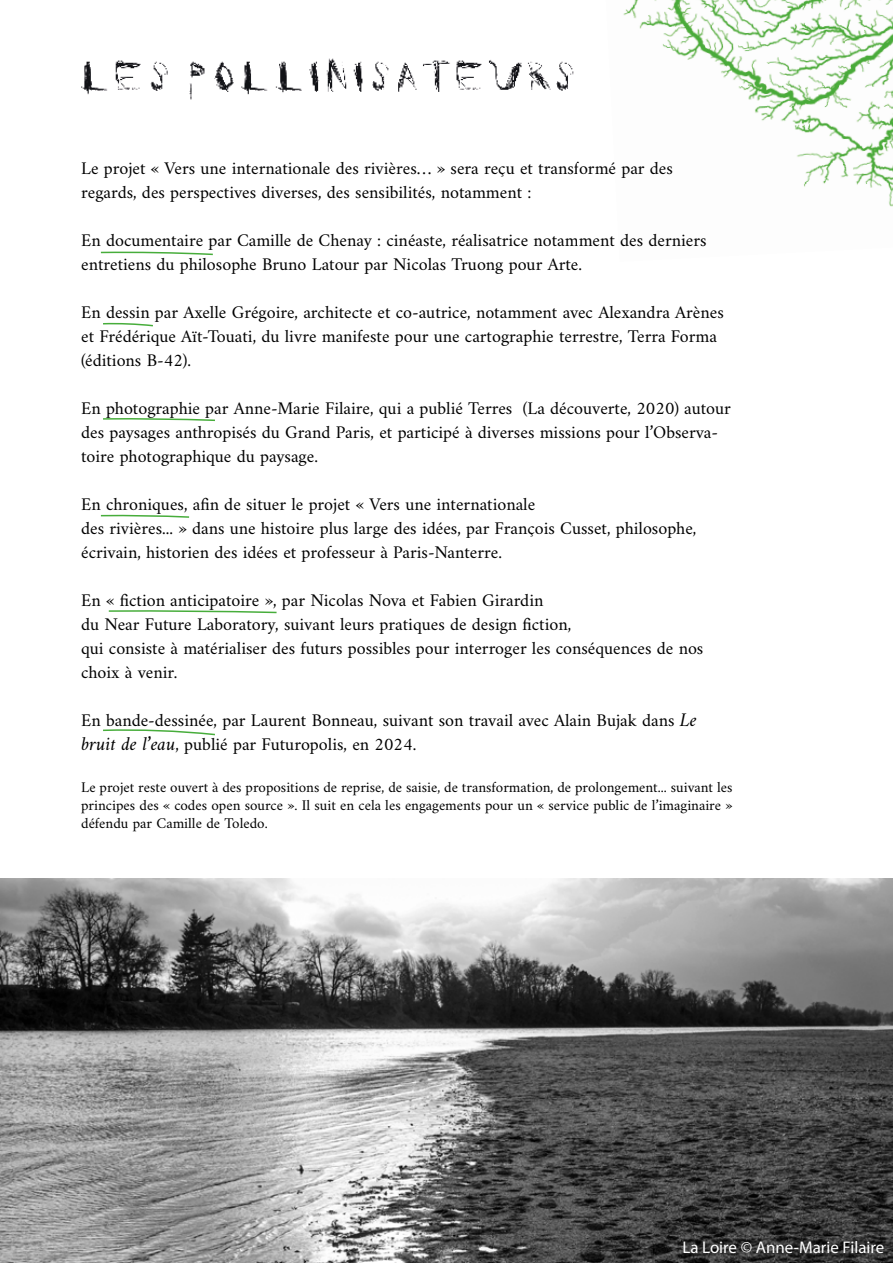
<style>
.page{position:relative;width:893px;height:1263px;background:#fff}
.page>*{position:absolute;margin:0;border:0;box-sizing:border-box;transform-origin:0 0}
.t1{font:18px/24px "Amiri";color:#000}
.t2{font:16.95px "Myriad Pro";color:#fff}
.t3{font:15px/18px "Amiri";color:#000;text-align:justify}
.s1{font-style:italic;font-size:19.5px}
</style>
<div class="page">
<img style="left:81px;top:58px;width:493px;height:42px">
<img style="left:0;top:878px;width:893px;height:385px">
<img style="left:623px;top:0;width:270px;height:207px">
<svg style="left:100px;top:251px;width:113px;height:5px"></svg>
<svg style="left:103px;top:322px;width:50px;height:5px"></svg>
<svg style="left:103px;top:418px;width:112px;height:3px"></svg>
<svg style="left:100px;top:514px;width:90px;height:4px"></svg>
<svg style="left:108px;top:610px;width:169px;height:4px"></svg>
<svg style="left:103px;top:729px;width:112px;height:7px"></svg>
<p class="t1" style="left:81px;top:156px;width:593px">Le projet « Vers une internationale des rivières… » sera reçu et transformé par des regards, des perspectives diverses, des sensibilités, notamment :</p>
<p class="t1" style="left:81px;top:228px;width:627px">En documentaire par Camille de Chenay : cinéaste, réalisatrice notamment des derniers entretiens du philosophe Bruno Latour par Nicolas Truong pour Arte.</p>
<p class="t1" style="left:81px;top:300px;width:644px">En dessin par Axelle Grégoire, architecte et co-autrice, notamment avec Alexandra Arènes et Frédérique Aït-Touati, du livre manifeste pour une cartographie terrestre, Terra Forma (éditions B-42).</p>
<p class="t1" style="left:81px;top:396px;width:651px">En photographie par Anne-Marie Filaire, qui a publié Terres (La découverte, 2020) autour des paysages anthropisés du Grand Paris, et participé à diverses missions pour l’Observa&shy;toire photographique du paysage.</p>
<p class="t1" style="left:81px;top:492px;width:617px">En chroniques, afin de situer le projet « Vers une internationale<br>des rivières... » dans une histoire plus large des idées, par François Cusset, philosophe, écrivain, historien des idées et professeur à Paris-Nanterre.</p>
<p class="t1" style="left:81px;top:588px;width:624px">En « fiction anticipatoire », par Nicolas Nova et Fabien Girardin<br>du Near Future Laboratory, suivant leurs pratiques de design fiction,<br>qui consiste à matérialiser des futurs possibles pour interroger les conséquences de nos choix à venir.</p>
<p class="t1" style="left:81px;top:708px;width:617px">En bande-dessinée, par Laurent Bonneau, suivant son travail avec Alain Bujak dans <span class="s1">Le bruit de l’eau</span>, publié par Futuropolis, en 2024.</p>
<p class="t3" style="left:81px;top:778px;width:653px">Le projet reste ouvert à des propositions de reprise, de saisie, de transformation, de prolongement... suivant les principes des « codes open source ». Il suit en cela les engagements pour un « service public de l’imaginaire » défendu par Camille de Toledo.</p>
<p class="t2" style="left:682px;top:1236px;width:203px">La Loire © Anne-Marie Filaire</p>
</div>
